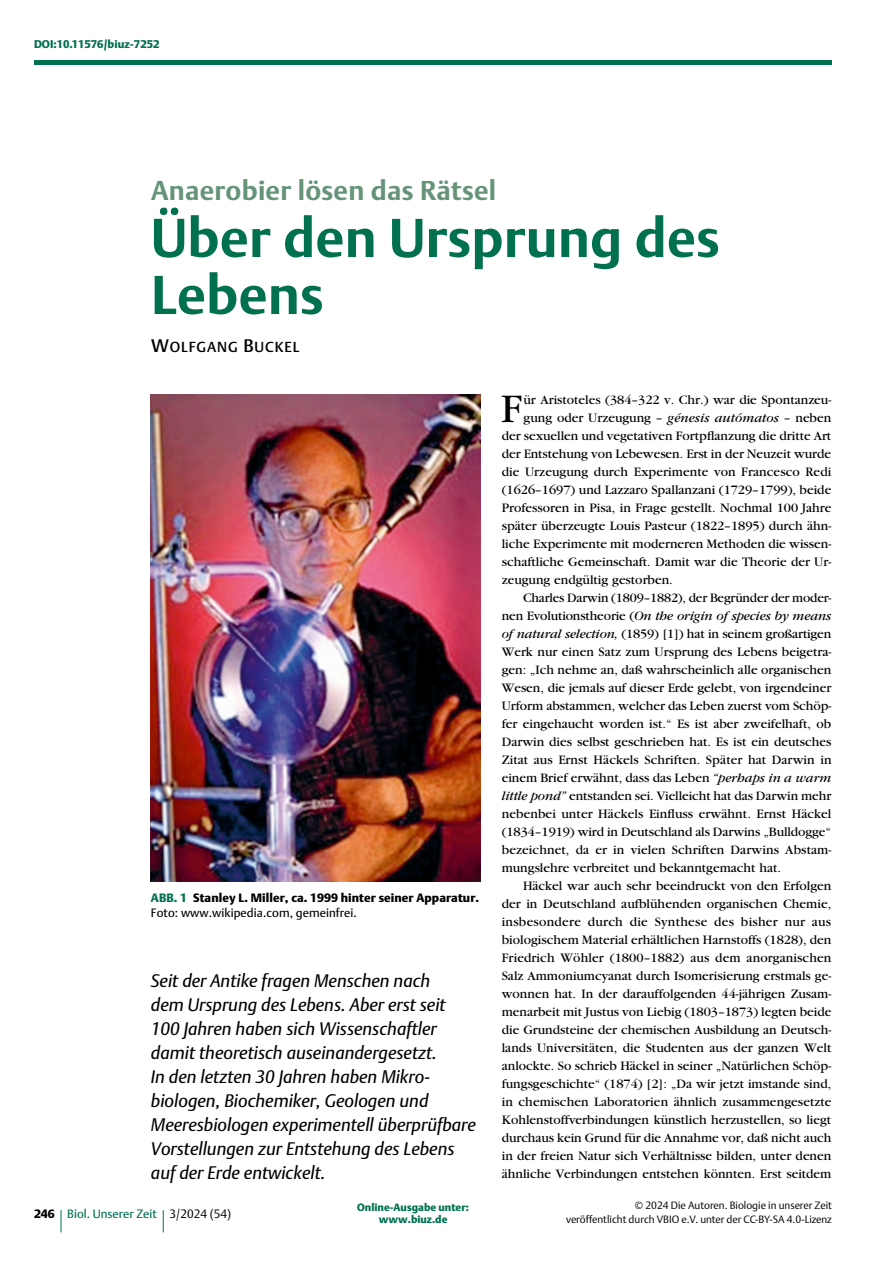
<style>
.page{position:relative;width:893px;height:1263px;background:#fff}
.page>*{position:absolute;margin:0;border:0;box-sizing:border-box;transform-origin:0 0}
.t1{font:700 54px/57px "DTL Argo T";letter-spacing:.005em;color:#00704f}
.t2{font:42.45px "Garamond";color:#000}
.t3{font:700 27px "DTL Argo T";letter-spacing:.01em;color:#659479}
.t4{font:italic 18px "DTL Argo T";color:#000}
.t5{font:14.4px "DTL Argo T Medium SC800";letter-spacing:.06em;color:#000}
.t6{font:13.5px/18px "Garamond";color:#000;text-align:justify}
.t7{font:12px "DTL Argo T Black";letter-spacing:.005em;color:#000}
.t8{font:12px "DTL Argo T";letter-spacing:.005em;color:#000}
.t9{font:12px "DTL Argo T";color:#00704f}
.t10{font:11.1px "DTL Argo T Black";color:#00704f}
.t11{font:10.5px/13.5px "DTL Argo T Light";color:#000;text-align:right}
.t12{font:10.5px/12px "DTL Argo T Black";color:#00704f;text-align:center}
.s1{font-size:18px}
.s2{font-style:italic}
.s3{color:#00704f}
.s4{font-family:"DTL Argo T Black";color:#000}
.s5{font-family:"DTL Argo T Light";color:#000}
</style>
<div class="page">
<svg style="left:61px;top:1210px;width:1px;height:22px"></svg>
<svg style="left:163px;top:1210px;width:1px;height:22px"></svg>
<hr style="left:34px;top:60px;width:797px;height:4px;background:#00704f">
<img style="left:151px;top:395px;width:329px;height:486px">
<p class="t10" style="left:34px;top:38px;width:127px">DOI:10.11576/biuz-7252</p>
<p class="t3" style="left:151px;top:174px;width:347px">Anaerobier lösen das Rätsel</p>
<h1 class="t1" style="left:151px;top:209px;width:570px">Über den Ursprung des<br>Lebens</h1>
<p class="t5" style="left:151px;top:338px;width:150px"><span class="s1">W</span>OLFGANG <span class="s1">B</span>UCKEL</p>
<p class="t2" style="left:501px;top:387px;width:23px">F</p>
<p class="t6" style="left:524px;top:391px;width:309px">ür Aristoteles (384–322 v. Chr.) war die Spontanzeu-</p>
<p class="t6" style="left:524px;top:409px;width:309px">gung oder Urzeugung – <span class="s2">génesis autómatos</span> – neben</p>
<p class="t6" style="left:502px;top:427px;width:331px">der sexuellen und vegetativen Fortpfanzung die dritte Art</p>
<p class="t6" style="left:502px;top:445px;width:331px">der Entstehung von Lebewesen. Erst in der Neuzeit wurde</p>
<p class="t6" style="left:502px;top:463px;width:331px">die Urzeugung durch Experimente von Francesco Redi</p>
<p class="t6" style="left:502px;top:481px;width:331px">(1626–1697) und Lazzaro Spallanzani (1729–1799), beide</p>
<p class="t6" style="left:502px;top:499px;width:331px">Professoren in Pisa, in Frage gestellt. Nochmal 100 Jahre</p>
<p class="t6" style="left:502px;top:517px;width:331px">später überzeugte Louis Pasteur (1822–1895) durch ähn-</p>
<p class="t6" style="left:502px;top:535px;width:331px">liche Experimente mit moderneren Methoden die wissen-</p>
<p class="t6" style="left:502px;top:553px;width:331px">schaftliche Gemeinschaft. Damit war die Theorie der Ur-</p>
<p class="t6" style="left:502px;top:571px;width:173px">zeugung endgültig gestorben.</p>
<p class="t6" style="left:502px;top:589px;width:331px;text-indent:21px">Charles Darwin (1809–1882), der Begründer der moder&shy;nen Evolutionstheorie (<span class="s2">On the origin ofspecies by means ofnatural selection,</span> (1859) [1]) hat in seinem großartigen Werk nur einen Satz zum Ursprung des Lebens beigetra&shy;gen: „Ich nehme an, daß wahrscheinlich alle organischen Wesen, die jemals auf dieser Erde gelebt, von irgendeiner Urform abstammen, welcher das Leben zuerst vom Schöp&shy;fer eingehaucht worden ist.“ Es ist aber zweifelhaft, ob Darwin dies selbst geschrieben hat. Es ist ein deutsches Zitat aus Ernst Häckels Schriften. Später hat Darwin in einem Brief erwähnt, dass das Leben <span class="s2">“perhaps in a warm little pond”</span> entstanden sei. Vielleicht hat das Darwin mehr nebenbei unter Häckels Einfuss erwähnt. Ernst Häckel (1834–1919) wird in Deutschland als Darwins „Bulldogge“ bezeichnet, da er in vielen Schriften Darwins Abstam&shy;mungslehre verbreitet und bekanntgemacht hat.</p>
<p class="t6" style="left:502px;top:877px;width:331px;text-indent:21px">Häckel war auch sehr beeindruckt von den Erfolgen der in Deutschland aufblühenden organischen Chemie, insbesondere durch die Synthese des bisher nur aus biologischem Material erhältlichen Harnstoffs (1828), den Friedrich Wöhler (1800–1882) aus dem anorganischen Salz Ammoniumcyanat durch Isomerisierung erstmals ge-</p>
<p class="t7" style="left:151px;top:890px;width:330px"><span class="s3">ABB. 1</span> Stanley L. Miller, ca. 1999 hinter seiner Apparatur.</p>
<p class="t8" style="left:151px;top:905px;width:207px">Foto: www.wikipedia.com, gemeinfrei.</p>
<p class="t4" style="left:151px;top:969px;width:281px">Seit der Antike fragen Menschen nach</p>
<p class="t6" style="left:502px;top:985px;width:331px">wonnen hat. In der darauffolgenden 44-jährigen Zusam-</p>
<h4 class="t4" style="left:151px;top:993px;width:296px">dem Ursprung des Lebens. Aber erst seit</h4>
<p class="t6" style="left:502px;top:1003px;width:331px">menarbeit mit Justus von Liebig (1803–1873) legten beide</p>
<p class="t4" style="left:151px;top:1017px;width:287px">100 Jahren haben sich Wissenschaftler</p>
<p class="t6" style="left:502px;top:1021px;width:331px">die Grundsteine der chemischen Ausbildung an Deutsch&shy;lands Universitäten, die Studenten aus der ganzen Welt</p>
<p class="t4" style="left:151px;top:1041px;width:287px">damit theoretisch auseinandergesetzt.</p>
<p class="t6" style="left:502px;top:1057px;width:331px">anlockte. So schrieb Häckel in seiner „Natürlichen Schöp-</p>
<h4 class="t4" style="left:151px;top:1065px;width:280px">In den letzten 30 Jahren haben Mikro-</h4>
<p class="t6" style="left:502px;top:1075px;width:331px">fungsgeschichte“ (1874) [2]: „Da wir jetzt imstande sind,</p>
<p class="t4" style="left:151px;top:1089px;width:279px">biologen, Biochemiker, Geologen und</p>
<p class="t6" style="left:502px;top:1093px;width:331px">in chemischen Laboratorien ähnlich zusammengesetzte</p>
<p class="t4" style="left:151px;top:1113px;width:326px">Meeresbiologen experimentell überprüfbare</p>
<p class="t6" style="left:502px;top:1111px;width:331px">Kohlenstoffverbindungen künstlich herzustellen, so liegt</p>
<p class="t6" style="left:502px;top:1129px;width:331px">durchaus kein Grund für die Annahme vor, daß nicht auch</p>
<h4 class="t4" style="left:151px;top:1137px;width:305px">Vorstellungen zur Entstehung des Lebens</h4>
<p class="t6" style="left:502px;top:1147px;width:331px">in der freien Natur sich Verhältnisse bilden, unter denen</p>
<p class="t4" style="left:151px;top:1161px;width:176px">auf der Erde entwickelt.</p>
<p class="t6" style="left:502px;top:1165px;width:331px">ähnliche Verbindungen entstehen könnten. Erst seitdem</p>
<p class="t11" style="left:566px;top:1199px;width:267px">© 2024 Die Autoren. Biologie in unserer Zeit<br>veröffentlicht durch VBIO e.V. unter der CC-BY-SA 4.0-Lizenz</p>
<p class="t9" style="left:34px;top:1207px;width:199px"><span class="s4">246</span> Biol. Unserer Zeit <span class="s5">3/2024 (54)</span></p>
<p class="t12" style="left:357px;top:1201px;width:113px">Online-Ausgabe unter: www.biuz.de</p>
</div>
